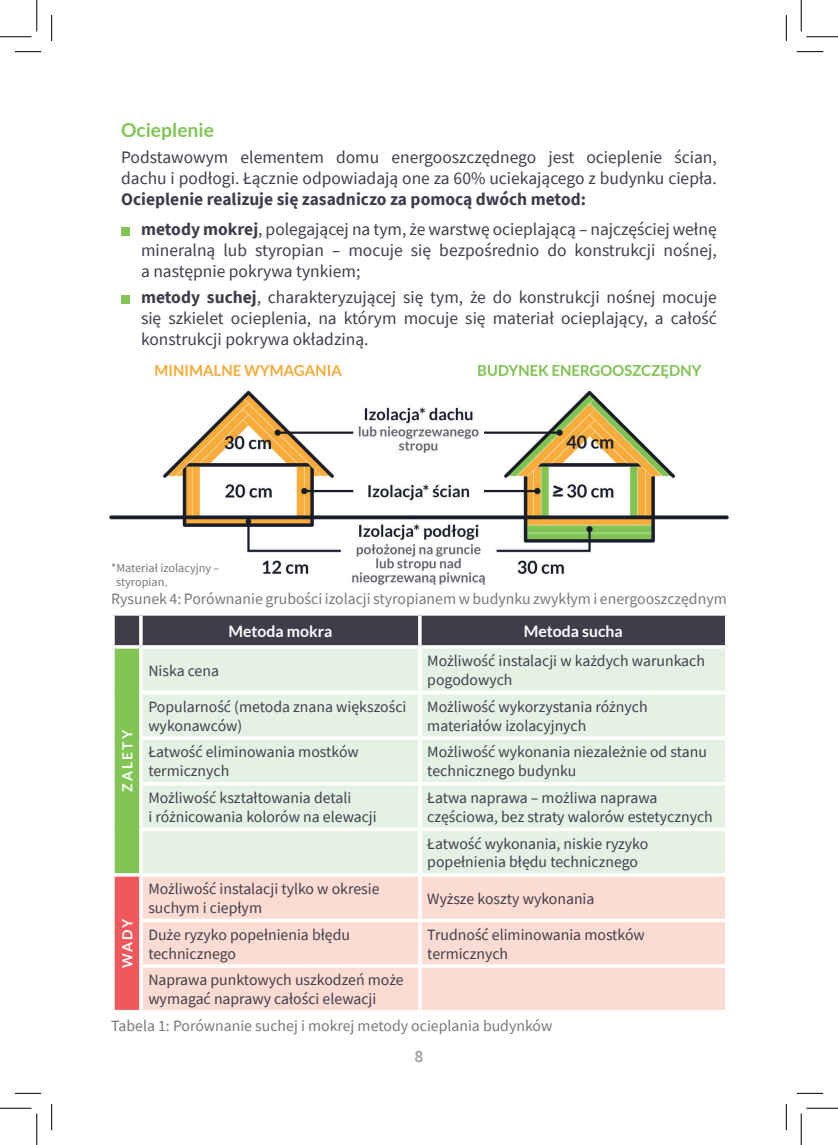
<style>
.page{position:relative;width:838px;height:1145px;background:#fff}
.page>*{position:absolute;margin:0;border:0;box-sizing:border-box;transform-origin:0 0}
.t1{font:700 19.25px "Lato";color:#82c554}
.t2{font:17.5px/21px "Source Sans Pro";color:#403d4b}
.t3{font:700 17.5px/31px "Source Sans Pro";color:#403d4b}
.t4{font:600 17.5px "Source Sans Pro";color:#9d9fa2}
.t5{font:15.75px/18.9px "Source Sans Pro";color:#403d4b}
.t6{font:15.75px "Source Sans Pro";color:#76787b}
.t7{font:700 15.75px "Lato";color:#fff}
.t8{font:700 14px "Lato";letter-spacing:.15em;color:#fff}
.t9{font:12.25px/14px "Source Sans Pro";color:#76787b}
.s1{font-weight:400}
.s2{font-weight:700}
</style>
<div class="page">
<img style="left:109px;top:364px;width:620px;height:221px">
<div style="left:121px;top:227px;width:8px;height:8px;background:#82c554"></div>
<div style="left:121px;top:295px;width:8px;height:8px;background:#82c554"></div>
<div style="left:115px;top:616px;width:610px;height:29px;background:#403d4b"></div>
<div style="left:113px;top:647px;width:28px;height:228px;background:#82c554"></div>
<div style="left:143px;top:649px;width:582px;height:224px;background:#e4f2e5"></div>
<div style="left:113px;top:875px;width:28px;height:137px;background:#f0595b"></div>
<div style="left:143px;top:877px;width:582px;height:133px;background:#fcdbd2"></div>
<svg style="left:113px;top:614px;width:28px;height:2px"></svg>
<svg style="left:114px;top:616px;width:1px;height:29px"></svg>
<svg style="left:141px;top:614px;width:279px;height:2px"></svg>
<svg style="left:139px;top:616px;width:4px;height:29px"></svg>
<svg style="left:420px;top:615px;width:307px;height:1px"></svg>
<hr style="left:418px;top:616px;width:3px;height:29px;background:#fff">
<svg style="left:113px;top:645px;width:28px;height:4px"></svg>
<svg style="left:113px;top:649px;width:2px;height:43px"></svg>
<svg style="left:113px;top:692px;width:2px;height:46px"></svg>
<svg style="left:113px;top:738px;width:2px;height:46px"></svg>
<svg style="left:113px;top:784px;width:2px;height:45px"></svg>
<svg style="left:113px;top:829px;width:2px;height:44px"></svg>
<svg style="left:141px;top:645px;width:279px;height:2px"></svg>
<svg style="left:139px;top:649px;width:4px;height:42px"></svg>
<svg style="left:420px;top:645px;width:307px;height:1px"></svg>
<hr style="left:418px;top:649px;width:3px;height:42px;background:#fff">
<hr style="left:139px;top:691px;width:281px;height:3px;background:#fff">
<svg style="left:139px;top:694px;width:4px;height:42px"></svg>
<hr style="left:420px;top:691px;width:308px;height:3px;background:#fff">
<hr style="left:418px;top:694px;width:3px;height:42px;background:#fff">
<hr style="left:139px;top:736px;width:281px;height:4px;background:#fff">
<svg style="left:139px;top:740px;width:4px;height:42px"></svg>
<hr style="left:420px;top:736px;width:308px;height:4px;background:#fff">
<hr style="left:418px;top:740px;width:3px;height:42px;background:#fff">
<hr style="left:139px;top:782px;width:281px;height:3px;background:#fff">
<svg style="left:139px;top:785px;width:4px;height:43px"></svg>
<hr style="left:420px;top:782px;width:308px;height:3px;background:#fff">
<hr style="left:418px;top:785px;width:3px;height:43px;background:#fff">
<hr style="left:139px;top:828px;width:281px;height:3px;background:#fff">
<svg style="left:139px;top:831px;width:2px;height:42px"></svg>
<hr style="left:420px;top:828px;width:308px;height:3px;background:#fff">
<hr style="left:418px;top:831px;width:3px;height:42px;background:#fff">
<svg style="left:113px;top:873px;width:28px;height:4px"></svg>
<svg style="left:113px;top:877px;width:2px;height:43px"></svg>
<svg style="left:113px;top:920px;width:2px;height:46px"></svg>
<svg style="left:113px;top:966px;width:2px;height:44px"></svg>
<hr style="left:111px;top:1010px;width:30px;height:3px;background:#fff">
<svg style="left:141px;top:876px;width:279px;height:1px"></svg>
<svg style="left:139px;top:877px;width:4px;height:42px"></svg>
<svg style="left:420px;top:876px;width:306px;height:1px"></svg>
<hr style="left:418px;top:877px;width:3px;height:42px;background:#fff">
<hr style="left:139px;top:919px;width:281px;height:3px;background:#fff">
<svg style="left:139px;top:922px;width:4px;height:42px"></svg>
<hr style="left:420px;top:919px;width:308px;height:3px;background:#fff">
<hr style="left:418px;top:922px;width:3px;height:42px;background:#fff">
<hr style="left:139px;top:964px;width:281px;height:4px;background:#fef8f7">
<svg style="left:139px;top:968px;width:4px;height:42px"></svg>
<svg style="left:420px;top:964px;width:305px;height:4px"></svg>
<hr style="left:418px;top:968px;width:3px;height:42px;background:#fff">
<svg style="left:15px;top:51px;width:26px;height:1px"></svg>
<svg style="left:796px;top:51px;width:27px;height:1px"></svg>
<svg style="left:15px;top:1093px;width:26px;height:1px"></svg>
<svg style="left:796px;top:1093px;width:27px;height:1px"></svg>
<svg style="left:51px;top:15px;width:1px;height:26px"></svg>
<svg style="left:51px;top:1104px;width:1px;height:26px"></svg>
<svg style="left:786px;top:15px;width:1px;height:26px"></svg>
<svg style="left:786px;top:1104px;width:1px;height:26px"></svg>
<hr style="left:0;top:36px;width:32px;height:1px;background:#000">
<hr style="left:806px;top:36px;width:31px;height:1px;background:#000">
<hr style="left:0;top:1108px;width:32px;height:1px;background:#000">
<hr style="left:806px;top:1108px;width:31px;height:1px;background:#000">
<hr style="left:36px;top:0;width:1px;height:31px;background:#000">
<hr style="left:36px;top:1113px;width:1px;height:32px;background:#000">
<hr style="left:800px;top:0;width:1px;height:31px;background:#000">
<hr style="left:800px;top:1113px;width:1px;height:32px;background:#000">
<p class="t1" style="left:121px;top:119px;width:94px">Ocieplenie</p>
<p class="t2" style="left:121px;top:146px;width:597px">Podstawowym elementem domu energooszczędnego jest ocieplenie ścian, dachu i podłogi. Łącznie odpowiadają one za 60% uciekającego z budynku ciepła.</p>
<p class="t3" style="left:141px;top:183px;width:577px;text-indent:-20px">Ocieplenie realizuje się zasadniczo za pomocą dwóch metod:<br>metody mokrej<span class="s1">, polegającej na tym, że warstwę ocieplającą – najczęściej wełnę</span></p>
<p class="t2" style="left:141px;top:240px;width:577px">mineralną lub styropian – mocuje się bezpośrednio do konstrukcji nośnej, a następnie pokrywa tynkiem;</p>
<p class="t2" style="left:141px;top:287px;width:577px;text-align:justify"><span class="s2">metody suchej</span>, charakteryzującej się tym, że do konstrukcji nośnej mocuje się szkielet ocieplenia, na którym mocuje się materiał ocieplający, a całość konstrukcji pokrywa okładziną.</p>
<p class="t9" style="left:116px;top:561px;width:105px;text-indent:-5px">*Materiał izolacyjny – styropian.</p>
<p class="t6" style="left:111px;top:589px;width:617px">Rysunek 4: Porównanie grubości izolacji styropianem w budynku zwykłym i energooszczędnym</p>
<p class="t8" style="left:119px;top:792px;width:63px;rotate:-90deg">ZALETY</p>
<p class="t8" style="left:119px;top:968px;width:51px;rotate:-90deg">WADY</p>
<p class="t7" style="left:228px;top:622px;width:105px">Metoda mokra</p>
<p class="t7" style="left:523px;top:622px;width:100px">Metoda sucha</p>
<p class="t5" style="left:148px;top:661px;width:72px">Niska cena</p>
<p class="t5" style="left:427px;top:651px;width:279px">Możliwość instalacji w każdych warunkach pogodowych</p>
<p class="t5" style="left:148px;top:697px;width:259px">Popularność (metoda znana większości wykonawców)</p>
<p class="t5" style="left:427px;top:697px;width:222px">Możliwość wykorzystania różnych materiałów izolacyjnych</p>
<p class="t5" style="left:148px;top:743px;width:212px">Łatwość eliminowania mostków termicznych</p>
<p class="t5" style="left:427px;top:743px;width:281px">Możliwość wykonania niezależnie od stanu technicznego budynku</p>
<p class="t5" style="left:148px;top:788px;width:230px">Możliwość kształtowania detali<br>i różnicowania kolorów na elewacji</p>
<p class="t5" style="left:427px;top:788px;width:287px">Łatwa naprawa – możliwa naprawa częściowa, bez straty walorów estetycznych</p>
<p class="t5" style="left:427px;top:834px;width:222px">Łatwość wykonania, niskie ryzyko popełnienia błędu technicznego</p>
<p class="t5" style="left:148px;top:879px;width:233px">Możliwość instalacji tylko w okresie suchym i ciepłym</p>
<p class="t5" style="left:427px;top:889px;width:169px">Wyższe koszty wykonania</p>
<p class="t5" style="left:148px;top:925px;width:203px">Duże ryzyko popełnienia błędu technicznego</p>
<p class="t5" style="left:427px;top:925px;width:219px">Trudność eliminowania mostków termicznych</p>
<p class="t5" style="left:148px;top:971px;width:257px">Naprawa punktowych uszkodzeń może wymagać naprawy całości elewacji</p>
<p class="t6" style="left:111px;top:1016px;width:442px">Tabela 1: Porównanie suchej i mokrej metody ocieplania budynków</p>
<p class="t4" style="left:414px;top:1045px;width:10px">8</p>
</div>
